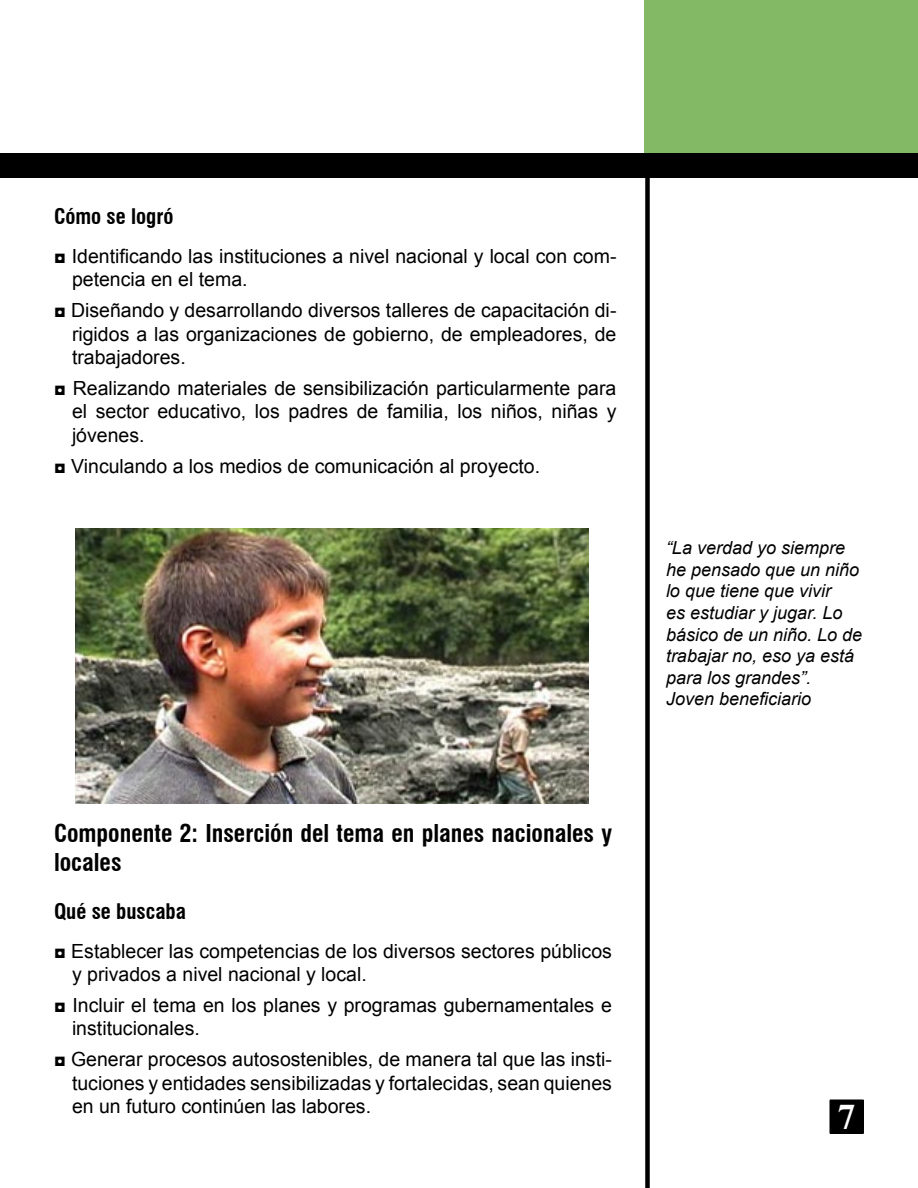
<style>
.page{position:relative;width:918px;height:1188px;background:#fff}
.page>*{position:absolute;margin:0;border:0;box-sizing:border-box;transform-origin:0 0}
.t1{font:700 36px "Times New Roman";color:#fff}
.t2{font:700 condensed 24px/28.8px "Swiss 721 BT";color:#000}
.t3{font:700 condensed 21px "Swiss 721 BT";color:#000}
.items{font:19.5px/23.4px "Arial";color:#000}
.t4{font:italic 18px/21.6px "Arial";color:#000}
</style>
<div class="page">
<div style="left:644px;top:0;width:274px;height:160px;background:#83b864"></div>
<div style="left:645px;top:158px;width:5px;height:1030px;background:#000"></div>
<div style="left:0;top:153px;width:918px;height:24px;background:#000"></div>
<div style="left:830px;top:1100px;width:33px;height:33px;background:#000"></div>
<div style="left:830px;top:1100px;width:34px;height:34px;border:2px solid #000"></div>
<img style="left:75px;top:528px;width:514px;height:276px">
<p class="t3" style="left:54px;top:204px;width:121px">Cómo se logró</p>
<p class="items" style="left:72px;top:245px;width:546px;text-indent:-18px">◘ Identificando las instituciones a nivel nacional y local con com&shy;petencia en el tema.</p>
<p class="items" style="left:72px;top:299px;width:546px;text-align:justify;text-indent:-18px">◘ Diseñando y desarrollando diversos talleres de capacitación di&shy;rigidos a las organizaciones de gobierno, de empleadores, de trabajadores.</p>
<p class="items" style="left:72px;top:377px;width:546px;text-align:justify;text-indent:-18px">◘ Realizando materiales de sensibilización particularmente para el sector educativo, los padres de familia, los niños, niñas y jóvenes.</p>
<p class="items" style="left:54px;top:454px;width:488px">◘ Vinculando a los medios de comunicación al proyecto.</p>
<p class="t2" style="left:54px;top:819px;width:560px">Componente 2: Inserción del tema en planes nacionales y locales</p>
<p class="t3" style="left:54px;top:899px;width:133px">Qué se buscaba</p>
<p class="items" style="left:72px;top:939px;width:541px;text-indent:-18px">◘ Establecer las competencias de los diversos sectores públicos y privados a nivel nacional y local.</p>
<p class="items" style="left:72px;top:993px;width:541px;text-indent:-18px">◘ Incluir el tema en los planes y programas gubernamentales e institucionales.</p>
<p class="items" style="left:72px;top:1048px;width:541px;text-align:justify;text-indent:-18px">◘ Generar procesos autosostenibles, de manera tal que las insti&shy;tuciones y entidades sensibilizadas y fortalecidas, sean quienes en un futuro continúen las labores.</p>
<p class="t4" style="left:666px;top:537px;width:198px">“La verdad yo siempre he pensado que un niño lo que tiene que vivir<br>es estudiar y jugar. Lo básico de un niño. Lo de trabajar no, eso ya está para los grandes”.</p>
<p class="t4" style="left:666px;top:688px;width:147px">Joven beneficiario</p>
<h1 class="t1" style="left:838px;top:1092px;width:19px">7</h1>
</div>
